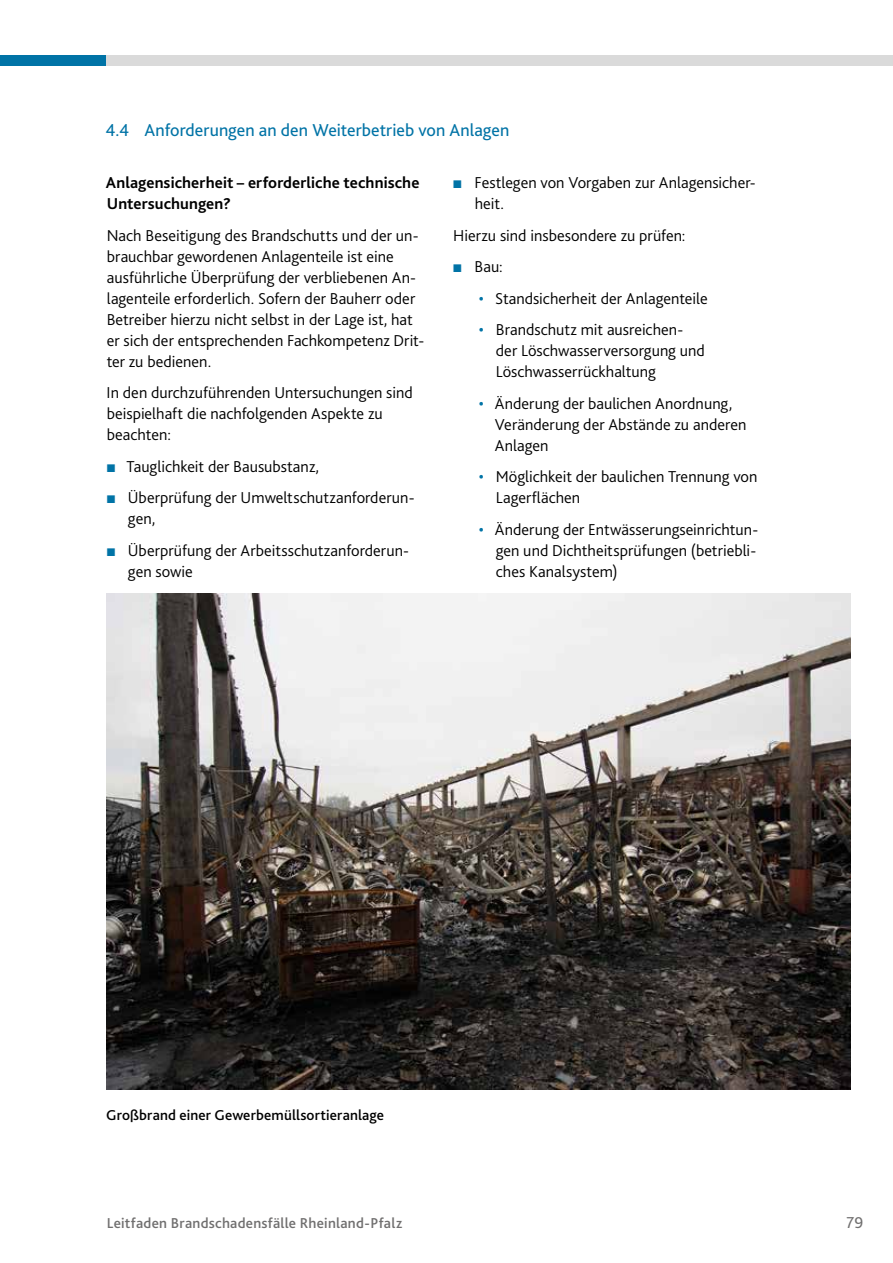
<style>
.page{position:relative;width:893px;height:1263px;background:#fff}
.page>*{position:absolute;margin:0;border:0;box-sizing:border-box;transform-origin:0 0}
.t1{font:18px "Bliss 2";letter-spacing:.005em;color:#0073a6}
.t2{font:300 16.5px/21px "Bliss 2";letter-spacing:.005em;color:#000}
.t3{font:700 16.5px/21px "Bliss 2";letter-spacing:.005em;color:#000}
.t4{font:16.5px "Bliss 2";color:#706f6f}
.t5{font:500 15px "Bliss 2";letter-spacing:.015em;color:#706f6f}
.t6{font:500 15px "Bliss 2";letter-spacing:.01em;color:#000}
.s1{font-family:"Arial";font-weight:400;color:#0073a6}
.s2{font-weight:400;color:#0073a6}
</style>
<div class="page">
<div style="left:0;top:55px;width:106px;height:11px;background:#0073a6"></div>
<div style="left:106px;top:55px;width:787px;height:11px;background:#dadada"></div>
<img style="left:106px;top:593px;width:744px;height:496px">
<p class="t1" style="left:105px;top:119px;width:405px">4.4 Anforderungen an den Weiterbetrieb von Anlagen</p>
<p class="t3" style="left:106px;top:172px;width:315px">Anlagensicherheit – erforderliche technische<br>Untersuchungen?</p>
<p class="t2" style="left:107px;top:224px;width:319px">N ach Beseitigung des Brandschutts und der un&shy;brauchbar gewordenen Anlagenteile ist eine ausführliche Überprüfung der verbliebenen An&shy;lagenteile erforderlich. Sofern der Bauherr oder Betreiber hierzu nicht selbst in der Lage ist, hat er sich der entsprechenden Fachkompetenz Drit&shy;ter zu bedienen.</p>
<p class="t2" style="left:107px;top:382px;width:308px">I n den durchzuführenden Untersuchungen sind beispielhaft die nachfolgenden Aspekte zu beachten:</p>
<p class="t2" style="left:106px;top:455px;width:214px"><span class="s1">■</span> Tauglichkeit der Bausubstanz,</p>
<p class="t2" style="left:128px;top:487px;width:288px;text-indent:-22px"><span class="s1">■</span> Überprüfung der Umweltschutzanforderun&shy;gen,</p>
<p class="t2" style="left:128px;top:539px;width:283px;text-indent:-22px"><span class="s1">■</span> Überprüfung der Arbeitsschutzanforderun&shy;gen sowie</p>
<p class="t2" style="left:475px;top:172px;width:283px;text-indent:-22px"><span class="s1">■</span> Festlegen von Vorgaben zur Anlagensicher&shy;heit.</p>
<p class="t2" style="left:453px;top:224px;width:234px">H ierzu sind insbesondere zu prüfen:</p>
<p class="t2" style="left:453px;top:256px;width:52px"><span class="s1">■</span> Bau:</p>
<p class="t2" style="left:479px;top:287px;width:230px"><span class="s2">•</span> Standsicherheit der Anlagenteile</p>
<p class="t2" style="left:496px;top:319px;width:211px;text-indent:-17px"><span class="s2">•</span> Brandschutz mit ausreichen&shy;der Löschwasserversorgung und<br>Löschwasserrückhaltung</p>
<p class="t2" style="left:495px;top:392px;width:253px;text-indent:-16px"><span class="s2">•</span> Änderung der baulichen Anordnung,<br>Veränderung der Abstände zu anderen<br>Anlagen</p>
<p class="t2" style="left:496px;top:466px;width:263px;text-indent:-17px"><span class="s2">•</span> Möglichkeit der baulichen Trennung von<br>Lagerflächen</p>
<p class="t2" style="left:496px;top:518px;width:264px;text-align:justify;text-indent:-17px"><span class="s2">•</span> Änderung der Entwässerungseinrichtun&shy;gen und Dichtheitsprüfungen (betriebli&shy;ches Kanalsystem)</p>
<p class="t6" style="left:106px;top:1106px;width:279px">Großbrand einer Gewerbemüllsortieranlage</p>
<p class="t5" style="left:107px;top:1214px;width:297px">Leitfaden Brandschadensfälle Rheinland-Pfalz</p>
<p class="t4" style="left:846px;top:1212px;width:18px">79</p>
</div>
